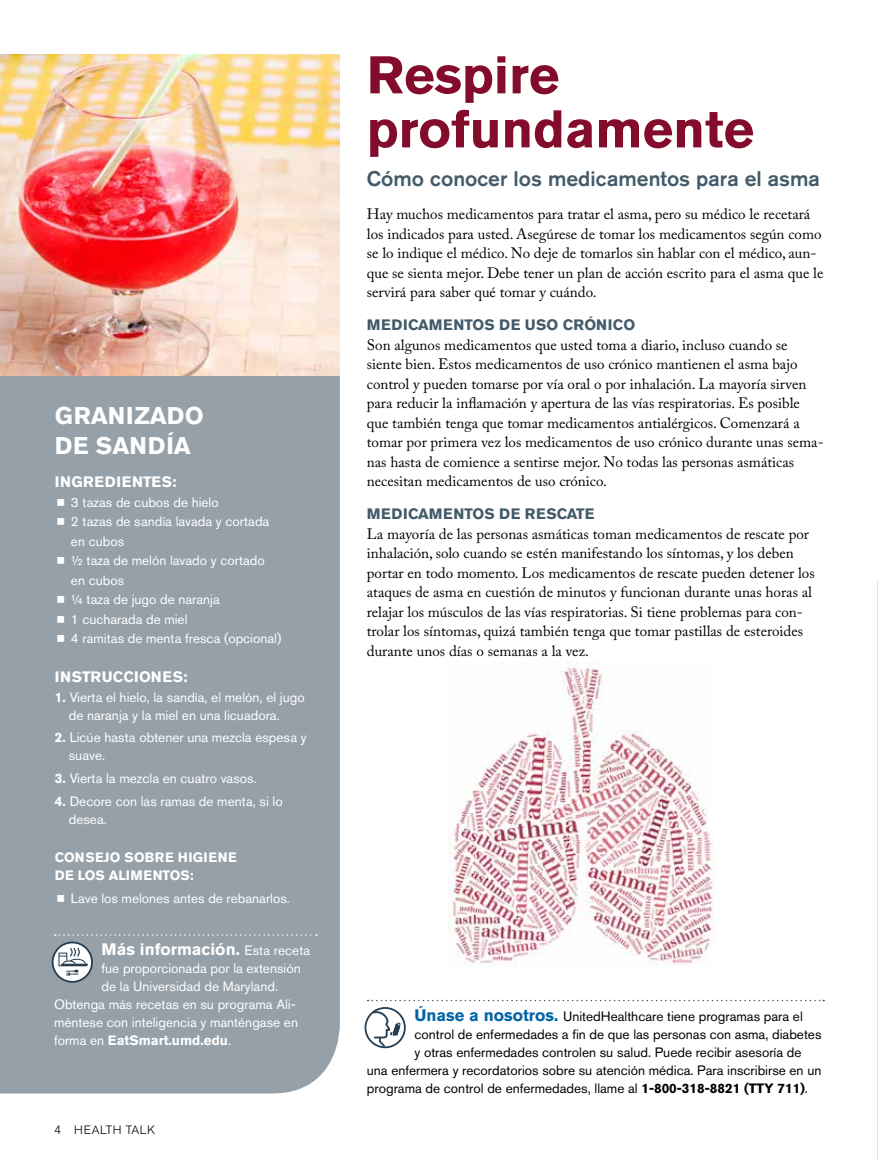
<style>
.page{position:relative;width:878px;height:1161px;background:#fff}
.page>*{position:absolute;margin:0;border:0;box-sizing:border-box;transform-origin:0 0}
.t1{font:700 52.5px/54px "Akzidenz Grotesk BE";color:#830b2c}
.t2{font:700 24px/30px "Akzidenz Grotesk BE";letter-spacing:.01em;color:#fff}
.t3{font:500 21px "Akzidenz Grotesk BE";color:#425a69}
.t4{font:700 16.5px "Akzidenz Grotesk BE";color:#fff}
.t5{font:15px/19.5px "Adobe Caslon Pro";color:#000}
.t6{font:700 15px "Akzidenz Grotesk BE";letter-spacing:.02em;color:#425a69}
.t7{font:700 15px "Akzidenz Grotesk BE";letter-spacing:.02em;color:#fff}
.t8{font:700 15px "Akzidenz Grotesk BE";letter-spacing:.04em;color:#fff}
.t9{font:13.5px/19.5px "Akzidenz Grotesk BE";color:#fff}
.t10{font:13.5px "Akzidenz Grotesk BE";color:#000}
.t11{font:700 13.5px/18.3px "Akzidenz Grotesk BE";letter-spacing:.02em;color:#fff}
.t12{font:700 13.5px "Akzidenz Grotesk BE";color:#fff}
.t13{font:300 12px "Akzidenz Grotesk BE";letter-spacing:.05em;color:#000}
.s1{font-weight:700}
.s2{font-weight:400;font-size:13.5px}
.s3{font-weight:400}
.s4{font-weight:700;font-size:16.5px;color:#0065a4}
</style>
<div class="page">
<img style="left:448px;top:662px;width:266px;height:303px">
<svg style="left:877px;top:580px;width:1px;height:581px"></svg>
<svg style="left:367px;top:1000px;width:457px;height:1px"></svg>
<svg style="left:364px;top:1007px;width:42px;height:41px"></svg>
<div style="left:0;top:375px;width:340px;height:719px;background:#95a0a9"></div>
<svg style="left:55px;top:934px;width:262px;height:2px"></svg>
<svg style="left:52px;top:942px;width:41px;height:41px"></svg>
<img style="left:0;top:54px;width:340px;height:321px">
<svg style="left:57px;top:499px;width:7px;height:7px"></svg>
<svg style="left:57px;top:518px;width:7px;height:7px"></svg>
<svg style="left:57px;top:557px;width:7px;height:7px"></svg>
<svg style="left:57px;top:596px;width:7px;height:7px"></svg>
<svg style="left:57px;top:616px;width:7px;height:7px"></svg>
<svg style="left:57px;top:635px;width:7px;height:7px"></svg>
<svg style="left:57px;top:895px;width:7px;height:7px"></svg>
<h2 class="t2" style="left:55px;top:401px;width:151px">GRANIZADO<br>DE SANDÍA</h2>
<p class="t8" style="left:55px;top:473px;width:123px">INGREDIENTES:</p>
<p class="t9" style="left:71px;top:492px;width:212px">3 tazas de cubos de hielo<br>2 tazas de sandía lavada y cortada en cubos<br>½ taza de melón lavado y cortado en cubos<br>¼ taza de jugo de naranja<br>1 cucharada de miel<br>4 ramitas de menta fresca (opcional)</p>
<p class="t7" style="left:55px;top:668px;width:134px">INSTRUCCIONES:</p>
<p class="t9" style="left:69px;top:688px;width:237px;line-height:18px;text-indent:-14px"><span class="s1">1.</span> Vierta el hielo, la sandía, el melón, el jugo de naranja y la miel en una licuadora.</p>
<p class="t9" style="left:69px;top:729px;width:239px;line-height:18px;text-indent:-14px"><span class="s1">2.</span> Licúe hasta obtener una mezcla espesa y suave.</p>
<p class="t9" style="left:55px;top:769px;width:203px"><span class="s1">3.</span> Vierta la mezcla en cuatro vasos.</p>
<p class="t9" style="left:69px;top:792px;width:215px;line-height:18px;text-indent:-14px"><span class="s1">4.</span> Decore con las ramas de menta, si lo desea.</p>
<p class="t11" style="left:55px;top:848px;width:183px">CONSEJO SOBRE HIGIENE<br>DE LOS ALIMENTOS:</p>
<p class="t9" style="left:71px;top:888px;width:220px">Lave los melones antes de rebanarlos.</p>
<p class="t4" style="left:102px;top:940px;width:210px">Más información. <span class="s2">Esta receta</span></p>
<p class="t9" style="left:102px;top:959px;width:201px">fue proporcionada por la extensión</p>
<p class="t9" style="left:102px;top:977px;width:178px">de la Universidad de Maryland.</p>
<p class="t9" style="left:54px;top:995px;width:243px">Obtenga más recetas en su programa Ali-</p>
<p class="t9" style="left:54px;top:1013px;width:245px">méntese con inteligencia y manténgase en</p>
<p class="t12" style="left:54px;top:1033px;width:179px"><span class="s3">forma en</span> EatSmart.umd.edu<span class="s3">.</span></p>
<p class="t13" style="left:54px;top:1123px;width:103px">4 HEALTH TALK</p>
<h1 class="t1" style="left:367px;top:48px;width:389px">Respire profundamente</h1>
<h3 class="t3" style="left:367px;top:166px;width:454px">Cómo conocer los medicamentos para el asma</h3>
<p class="t5" style="left:367px;top:204px;width:458px">Hay muchos medicamentos para tratar el asma, pero su médico le recetará los indicados para usted. Asegúrese de tomar los medicamentos según como se lo indique el médico. No deje de tomarlos sin hablar con el médico, aun&shy;que se sienta mejor. Debe tener un plan de acción escrito para el asma que le servirá para saber qué tomar y cuándo.</p>
<p class="t6" style="left:367px;top:316px;width:270px">MEDICAMENTOS DE USO CRÓNICO</p>
<p class="t5" style="left:367px;top:335px;width:458px">Son algunos medicamentos que usted toma a diario, incluso cuando se siente bien. Estos medicamentos de uso crónico mantienen el asma bajo control y pueden tomarse por vía oral o por inhalación. La mayoría sirven para reducir la inflamación y apertura de las vías respiratorias. Es posible que también tenga que tomar medicamentos antialérgicos. Comenzará a tomar por primera vez los medicamentos de uso crónico durante unas sema&shy;nas hasta de comience a sentirse mejor. No todas las personas asmáticas necesitan medicamentos de uso crónico.</p>
<p class="t6" style="left:367px;top:505px;width:229px">MEDICAMENTOS DE RESCATE</p>
<p class="t5" style="left:367px;top:524px;width:449px">La mayoría de las personas asmáticas toman medicamentos de rescate por inhalación, solo cuando se estén manifestando los síntomas, y los deben portar en todo momento. Los medicamentos de rescate pueden detener los ataques de asma en cuestión de minutos y funcionan durante unas horas al relajar los músculos de las vías respiratorias. Si tiene problemas para con&shy;trolar los síntomas, quizá también tenga que tomar pastillas de esteroides durante unos días o semanas a la vez.</p>
<p class="t10" style="left:414px;top:1008px;width:390px"><span class="s4">Únase a nosotros.</span> UnitedHealthcare tiene programas para el</p>
<p class="t10" style="left:414px;top:1026px;width:408px">control de enfermedades a fin de que las personas con asma, diabetes</p>
<p class="t10" style="left:414px;top:1044px;width:388px">y otras enfermedades controlen su salud. Puede recibir asesoría de</p>
<p class="t10" style="left:367px;top:1062px;width:456px">una enfermera y recordatorios sobre su atención médica. Para inscribirse en un</p>
<p class="t10" style="left:367px;top:1080px;width:442px">programa de control de enfermedades, llame al <span class="s1">1-800-318-8821 (TTY 711)</span>.</p>
</div>
